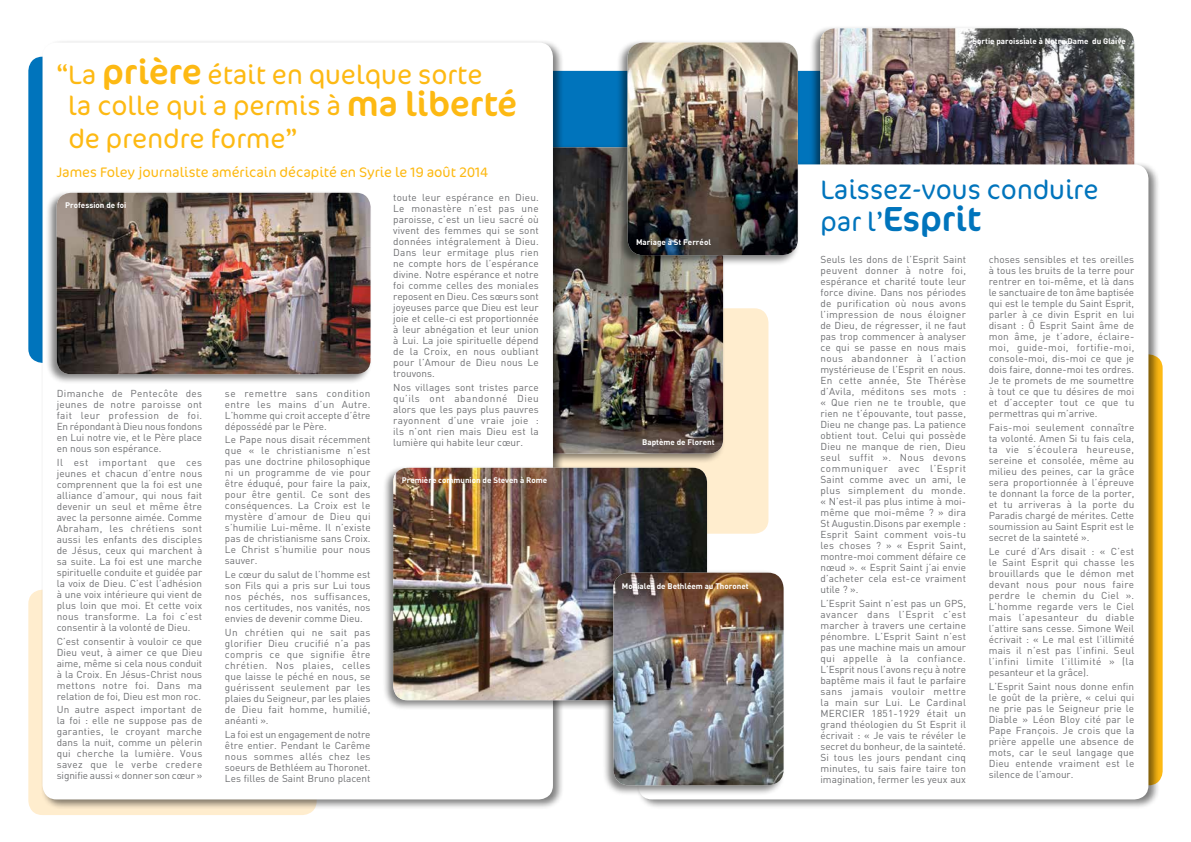
<style>
.page{position:relative;width:1191px;height:842px;background:#fff}
.page>*{position:absolute;margin:0;border:0;box-sizing:border-box;transform-origin:0 0}
.t1{font:35px "Cocon";color:#0074bc}
.t2{font:300 27px/32px "Cocon";color:#fdb913}
.t3{font:300 27px "Cocon";color:#0074bc}
.t4{font:300 14px "Cocon";color:#fdb913}
.t5{font:10px/11px "DIN";color:#6d6e71;text-align:justify}
.t6{font:700 8px "DIN";color:#fff}
.s1{font-weight:400;font-size:35px}
.s2{font-weight:300;font-size:27px}
</style>
<div class="page">
<div style="left:809px;top:25px;width:327px;height:198px;background:#000;opacity:.5"></div>
<img style="left:820px;top:28px;width:314px;height:133px">
<div style="left:636px;top:161px;width:524px;height:648px;background:#000;opacity:.5"></div>
<div style="left:638px;top:164px;width:510px;height:635px;background:#fff;border-radius:14px"></div>
<div style="left:466px;top:308px;width:302px;height:226px;background:#ffedce;border-radius:14px"></div>
<div style="left:28px;top:590px;width:289px;height:225px;background:#ffedce;border-radius:14px"></div>
<div style="left:527px;top:144px;width:198px;height:320px;background:#000;opacity:.5"></div>
<img style="left:565px;top:147px;width:158px;height:307px">
<div style="left:28px;top:57px;width:342px;height:306px;background:#0074bc;border-radius:14px"></div>
<div style="left:41px;top:39px;width:524px;height:771px;background:#000;opacity:.5"></div>
<div style="left:43px;top:43px;width:510px;height:756px;background:#fff;border-radius:14px"></div>
<div style="left:45px;top:190px;width:328px;height:195px;background:#000;opacity:.5"></div>
<img style="left:57px;top:193px;width:313px;height:181px">
<div style="left:382px;top:465px;width:327px;height:246px;background:#000;opacity:.5"></div>
<img style="left:393px;top:468px;width:314px;height:232px">
<div style="left:602px;top:570px;width:183px;height:226px;background:#000;opacity:.5"></div>
<img style="left:613px;top:573px;width:170px;height:212px">
<div style="left:616px;top:40px;width:184px;height:226px;background:#000;opacity:.5"></div>
<img style="left:627px;top:43px;width:170px;height:212px">
<h2 class="t2" style="left:68px;top:59px;width:450px;text-indent:-12px">“La <span class="s1">prière</span> était en quelque sorte<br>la colle qui a permis à <span class="s1">ma liberté </span>de prendre forme”</h2>
<h3 class="t4" style="left:57px;top:164px;width:433px">James Foley journaliste américain décapité en Syrie le 19 août 2014</h3>
<p class="t6" style="left:65px;top:200px;width:63px">Profession de foi</p>
<p class="t5" style="left:57px;top:388px;width:147px">Dimanche de Pentecôte des jeunes de notre paroisse ont fait leur profession de foi.<br>En répondant à Dieu nous fondons en Lui notre vie, et le Père place en nous son espérance.</p>
<p class="t5" style="left:57px;top:456px;width:147px">Il est important que ces jeunes et chacun d’entre nous comprennent que la foi est une alliance d’amour, qui nous fait devenir un seul et même être avec la personne aimée. Comme Abraham, les chrétiens sont aussi les enfants des disciples de Jésus, ceux qui marchent à sa suite. La foi est une marche spirituelle conduite et guidée par la voix de Dieu. C’est l’adhésion à une voix intérieure qui vient de plus loin que moi. Et cette voix nous transforme. La foi c’est consentir à la volonté de Dieu.</p>
<p class="t5" style="left:57px;top:635px;width:147px">C’est consentir à vouloir ce que Dieu veut, à aimer ce que Dieu aime, même si cela nous conduit à la Croix. En Jésus-Christ nous mettons notre foi. Dans ma relation de foi, Dieu est mon roc.</p>
<p class="t5" style="left:57px;top:704px;width:147px">Un autre aspect important de la foi : elle ne suppose pas de garanties, le croyant marche dans la nuit, comme un pèlerin qui cherche la lumière. Vous savez que le verbe credere signifie aussi « donner son cœur »</p>
<p class="t5" style="left:225px;top:387px;width:147px">se remettre sans condition entre les mains d’un Autre.<br>L’homme qui croit accepte d’être dépossédé par le Père.</p>
<p class="t5" style="left:225px;top:434px;width:147px">Le Pape nous disait récemment que « le christianisme n’est pas une doctrine philosophique ni un programme de vie pour être éduqué, pour faire la paix, pour être gentil. Ce sont des conséquences. La Croix est le mystère d’amour de Dieu qui s’humilie Lui-même. Il n’existe pas de christianisme sans Croix.<br>Le Christ s’humilie pour nous sauver.</p>
<p class="t5" style="left:225px;top:569px;width:147px">Le cœur du salut de l’homme est son Fils qui a pris sur Lui tous nos péchés, nos suffisances, nos certitudes, nos vanités, nos envies de devenir comme Dieu.</p>
<p class="t5" style="left:225px;top:627px;width:147px">Un chrétien qui ne sait pas glorifier Dieu crucifié n’a pas compris ce que signifie être chrétien. Nos plaies, celles que laisse le péché en nous, se guérissent seulement par les plaies du Seigneur, par les plaies de Dieu fait homme, humilié, anéanti ».</p>
<p class="t5" style="left:225px;top:728px;width:147px">La foi est un engagement de notre être entier. Pendant le Carême nous sommes allés chez les soeurs de Bethléem au Thoronet.<br>Les filles de Saint Bruno placent</p>
<p class="t5" style="left:393px;top:192px;width:147px">toute leur espérance en Dieu.<br>Le monastère n’est pas une paroisse, c’est un lieu sacré où vivent des femmes qui se sont données intégralement à Dieu.<br>Dans leur ermitage plus rien ne compte hors de l’espérance divine. Notre espérance et notre foi comme celles des moniales reposent en Dieu. Ces sœurs sont joyeuses parce que Dieu est leur joie et celle-ci est proportionnée à leur abnégation et leur union à Lui. La joie spirituelle dépend de la Croix, en nous oubliant pour l’Amour de Dieu nous Le trouvons.</p>
<p class="t5" style="left:393px;top:381px;width:147px">Nos villages sont tristes parce qu’ils ont abandonné Dieu alors que les pays plus pauvres rayonnent d’une vraie joie : ils n’ont rien mais Dieu est la lumière qui habite leur cœur.</p>
<p class="t6" style="left:402px;top:475px;width:147px">Première communion de Steven à Rome</p>
<p class="t6" style="left:636px;top:237px;width:76px">Mariage à St Ferréol</p>
<p class="t6" style="left:642px;top:436px;width:74px">Baptème de Florent</p>
<p class="t6" style="left:622px;top:581px;width:128px">Moniales de Bethléem au Thoronet</p>
<p class="t6" style="left:972px;top:35px;width:155px">Sortie paroissiale à Notre Dame du Glaive</p>
<h2 class="t3" style="left:820px;top:174px;width:279px">Laissez-vous conduire</h2>
<h1 class="t1" style="left:820px;top:199px;width:162px"><span class="s2">par l’</span>Esprit</h1>
<p class="t5" style="left:820px;top:254px;width:147px">Seuls les dons de l’Esprit Saint peuvent donner à notre foi, espérance et charité toute leur force divine. Dans nos périodes de purification où nous avons l’impression de nous éloigner de Dieu, de régresser, il ne faut pas trop commencer à analyser ce qui se passe en nous mais nous abandonner à l’action mystérieuse de l’Esprit en nous.<br>En cette année, Ste Thérèse d’Avila, méditons ses mots : « Que rien ne te trouble, que rien ne t’épouvante, tout passe, Dieu ne change pas. La patience obtient tout. Celui qui possède Dieu ne manque de rien, Dieu seul suffit ». Nous devons communiquer avec l’Esprit Saint comme avec un ami, le plus simplement du monde. « N’est-il pas plus intime à moi&shy;même que moi-même ? » dira St Augustin.Disons par exemple :<br>Esprit Saint comment vois-tu les choses ? » « Esprit Saint, montre-moi comment défaire ce nœud ». « Esprit Saint j’ai envie d’acheter cela est-ce vraiment utile ? ».</p>
<p class="t5" style="left:820px;top:598px;width:147px">L’Esprit Saint n’est pas un GPS, avancer dans l’Esprit c’est marcher à travers une certaine pénombre. L’Esprit Saint n’est pas une machine mais un amour qui appelle à la confiance.<br>L’Esprit nous l’avons reçu à notre baptême mais il faut le parfaire sans jamais vouloir mettre la main sur Lui. Le Cardinal MERCIER 1851-1929 était un grand théologien du St Esprit il écrivait : « Je vais te révéler le secret du bonheur, de la sainteté.<br>Si tous les jours pendant cinq minutes, tu sais faire taire ton imagination, fermer les yeux aux</p>
<p class="t5" style="left:988px;top:254px;width:147px">choses sensibles et tes oreilles à tous les bruits de la terre pour rentrer en toi-même, et là dans le sanctuaire de ton âme baptisée qui est le temple du Saint Esprit, parler à ce divin Esprit en lui disant : Ô Esprit Saint âme de mon âme, je t’adore, éclaire&shy;moi, guide-moi, fortifie-moi, console-moi, dis-moi ce que je dois faire, donne-moi tes ordres.<br>Je te promets de me soumettre à tout ce que tu désires de moi et d’accepter tout ce que tu permettras qui m’arrive.</p>
<p class="t5" style="left:988px;top:422px;width:147px">Fais-moi seulement connaître ta volonté. Amen Si tu fais cela, ta vie s’écoulera heureuse, sereine et consolée, même au milieu des peines, car la grâce sera proportionnée à l’épreuve te donnant la force de la porter, et tu arriveras à la porte du Paradis chargé de mérites. Cette soumission au Saint Esprit est le secret de la sainteté ».</p>
<p class="t5" style="left:988px;top:546px;width:147px">Le curé d’Ars disait : « C’est le Saint Esprit qui chasse les brouillards que le démon met devant nous pour nous faire perdre le chemin du Ciel ».<br>L’homme regarde vers le Ciel mais l’apesanteur du diable l’attire sans cesse. Simone Weil écrivait : « Le mal est l’illimité mais il n’est pas l’infini. Seul l’infini limite l’illimité » (la pesanteur et la grâce).</p>
<p class="t5" style="left:988px;top:680px;width:147px">L’Esprit Saint nous donne enfin le goût de la prière, « celui qui ne prie pas le Seigneur prie le Diable » Léon Bloy cité par le Pape François. Je crois que la prière appelle une absence de mots, car le seul langage que Dieu entende vraiment est le silence de l’amour.</p>
</div>
